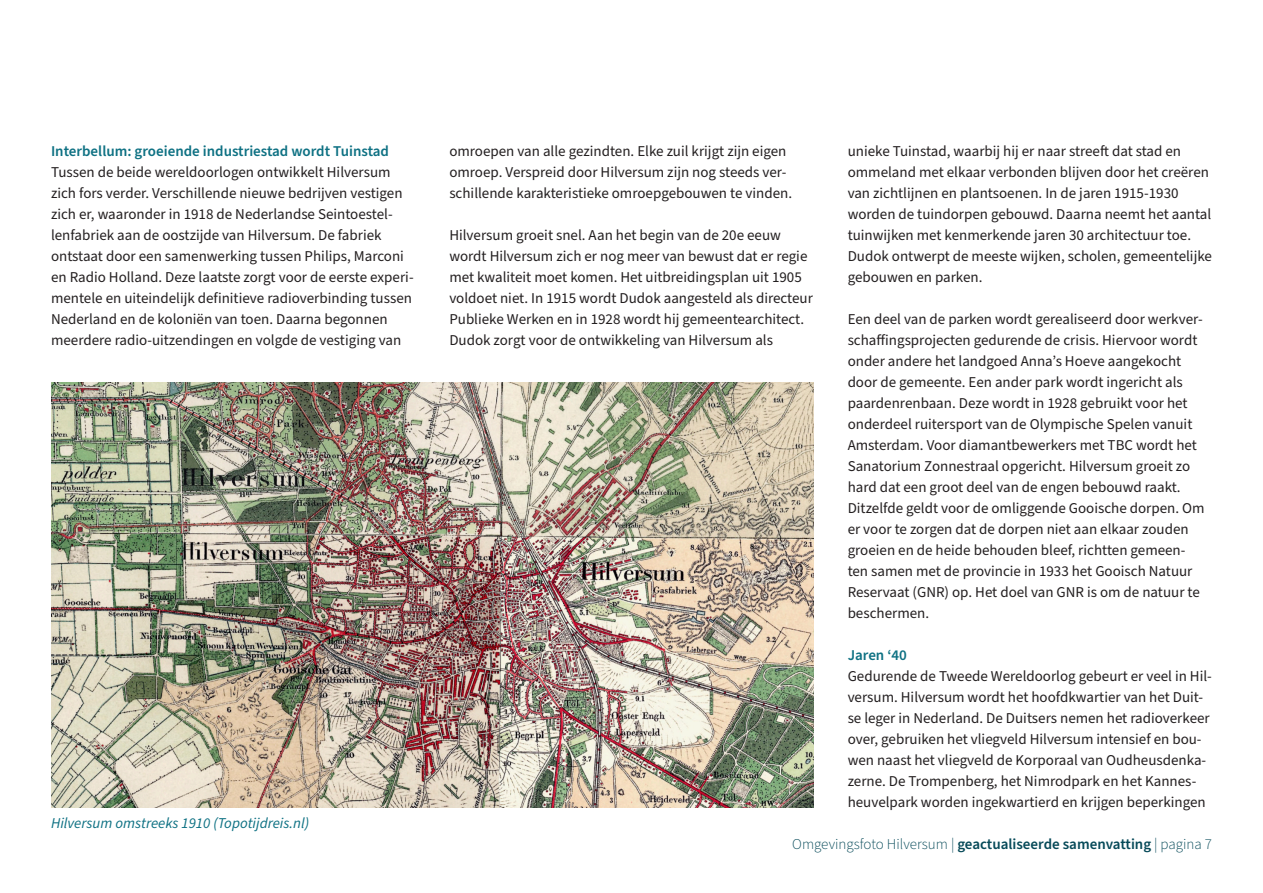
<style>
.page{position:relative;width:1263px;height:893px;background:#fff}
.page>*{position:absolute;margin:0;border:0;box-sizing:border-box;transform-origin:0 0}
.t1{font:15px/21px "Source Sans Pro";color:#231f20}
.t2{font:300 15px "Source Sans Pro";color:#074a59}
.t3{font:600 15px "Source Sans Pro";color:#0e7183}
.t4{font:italic 15px "Source Sans Pro";color:#0e7183}
.s1{font-weight:600}
</style>
<div class="page">
<img style="left:51px;top:383px;width:763px;height:425px">
<p class="t3" style="left:51px;top:141px;width:339px">Interbellum: groeiende industriestad wordt Tuinstad</p>
<p class="t1" style="left:51px;top:162px;width:364px">Tussen de beide wereldoorlogen ontwikkelt Hilversum zich fors verder. Verschillende nieuwe bedrijven vestigen zich er, waaronder in 1918 de Nederlandse Seintoestel&shy;lenfabriek aan de oostzijde van Hilversum. De fabriek ontstaat door een samenwerking tussen Philips, Marconi en Radio Holland. Deze laatste zorgt voor de eerste experi&shy;mentele en uiteindelijk definitieve radioverbinding tussen Nederland en de koloniën van toen. Daarna begonnen meerdere radio-uitzendingen en volgde de vestiging van</p>
<p class="t4" style="left:51px;top:813px;width:260px">Hilversum omstreeks 1910 (Topotijdreis.nl)</p>
<p class="t1" style="left:449px;top:141px;width:344px">omroepen van alle gezindten. Elke zuil krijgt zijn eigen omroep. Verspreid door Hilversum zijn nog steeds ver&shy;schillende karakteristieke omroepgebouwen te vinden.</p>
<p class="t1" style="left:449px;top:225px;width:365px">Hilversum groeit snel. Aan het begin van de 20e eeuw wordt Hilversum zich er nog meer van bewust dat er regie met kwaliteit moet komen. Het uitbreidingsplan uit 1905 voldoet niet. In 1915 wordt Dudok aangesteld als directeur Publieke Werken en in 1928 wordt hij gemeentearchitect.<br>Dudok zorgt voor de ontwikkeling van Hilversum als</p>
<p class="t1" style="left:848px;top:141px;width:366px">unieke Tuinstad, waarbij hij er naar streeft dat stad en ommeland met elkaar verbonden blijven door het creëren van zichtlijnen en plantsoenen. In de jaren 1915-1930 worden de tuindorpen gebouwd. Daarna neemt het aantal tuinwijken met kenmerkende jaren 30 architectuur toe.<br>Dudok ontwerpt de meeste wijken, scholen, gemeentelijke gebouwen en parken.</p>
<p class="t1" style="left:848px;top:309px;width:358px">Een deel van de parken wordt gerealiseerd door werkver&shy;schaffingsprojecten gedurende de crisis. Hiervoor wordt onder andere het landgoed Anna’s Hoeve aangekocht door de gemeente. Een ander park wordt ingericht als paardenrenbaan. Deze wordt in 1928 gebruikt voor het onderdeel ruitersport van de Olympische Spelen vanuit Amsterdam. Voor diamantbewerkers met TBC wordt het Sanatorium Zonnestraal opgericht. Hilversum groeit zo hard dat een groot deel van de engen bebouwd raakt.<br>Ditzelfde geldt voor de omliggende Gooische dorpen. Om er voor te zorgen dat de dorpen niet aan elkaar zouden groeien en de heide behouden bleef, richtten gemeen&shy;ten samen met de provincie in 1933 het Gooisch Natuur Reservaat (GNR) op. Het doel van GNR is om de natuur te beschermen.</p>
<p class="t3" style="left:848px;top:645px;width:61px">Jaren ‘40</p>
<p class="t1" style="left:848px;top:666px;width:366px">Gedurende de Tweede Wereldoorlog gebeurt er veel in Hil&shy;versum. Hilversum wordt het hoofdkwartier van het Duit&shy;se leger in Nederland. De Duitsers nemen het radioverkeer over, gebruiken het vliegveld Hilversum intensief en bou&shy;wen naast het vliegveld de Korporaal van Oudheusdenka&shy;zerne. De Trompenberg, het Nimrodpark en het Kannes&shy;heuvelpark worden ingekwartierd en krijgen beperkingen</p>
<p class="t2" style="left:792px;top:834px;width:421px">Omgevingsfoto Hilversum | <span class="s1">geactualiseerde samenvatting</span> | pagina 7</p>
</div>
